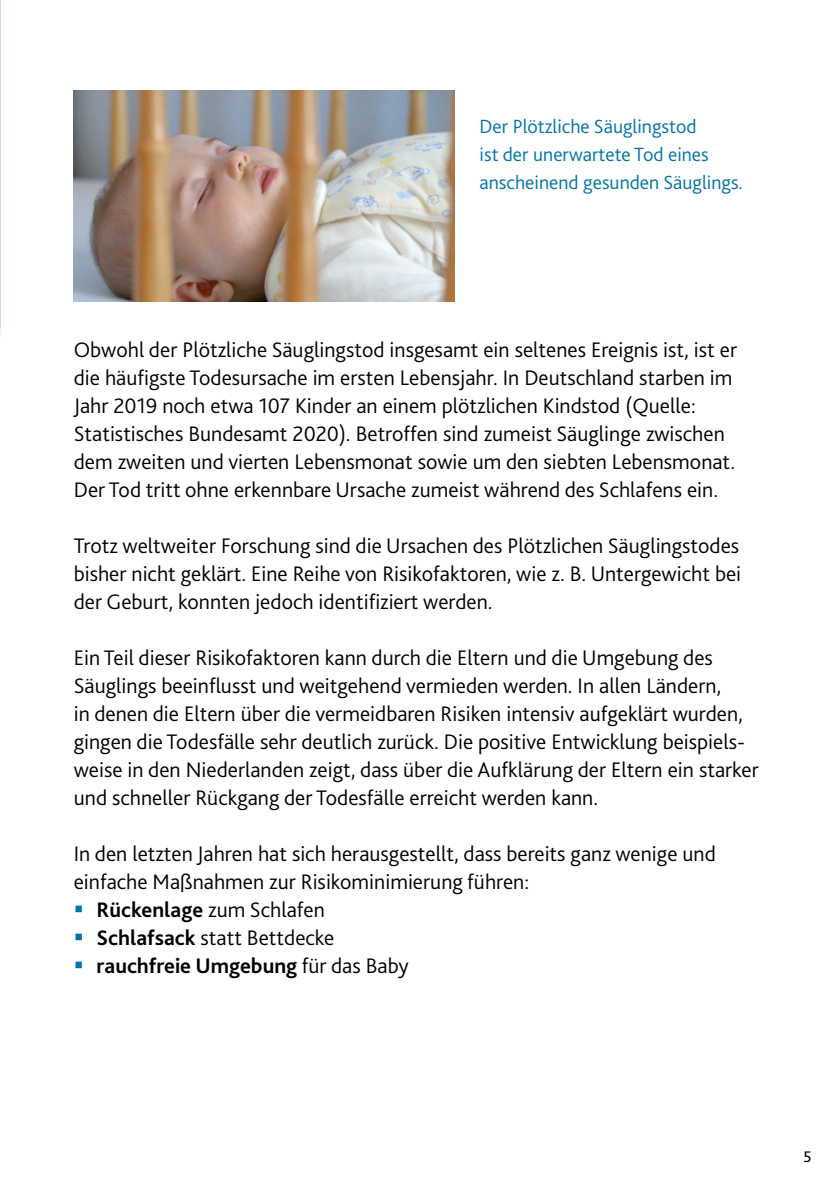
<style>
.page{position:relative;width:840px;height:1191px;background:#fff}
.page>*{position:absolute;margin:0;border:0;box-sizing:border-box;transform-origin:0 0}
.t1{font:300 22px/28px "Bliss 2";color:#000}
.t2{font:700 22px "Bliss 2";color:#000}
.t3{font:300 20px/28px "Bliss 2";color:#0073a6}
.t4{font:16px "Bliss 2";color:#000}
.s1{font-weight:700}
.s2{font-weight:300}
</style>
<div class="page">
<img style="left:74px;top:91px;width:380px;height:211px">
<p class="t3" style="left:479px;top:112px;width:265px">Der Plötzliche Säuglingstod<br>ist der unerwartete Tod eines anscheinend gesunden Säuglings.</p>
<p class="t1" style="left:74px;top:335px;width:664px">Obwohl der Plötzliche Säuglingstod insgesamt ein seltenes Ereignis ist, ist er die häufigste Todesursache im ersten Lebensjahr. In Deutschland starben im Jahr 2019 noch etwa 107 Kinder an einem plötzlichen Kindstod (Quelle:<br>Statistisches Bundesamt 2020). Betroffen sind zumeist Säuglinge zwischen dem zweiten und vierten Lebensmonat sowie um den siebten Lebensmonat.<br>Der Tod tritt ohne erkennbare Ursache zumeist während des Schlafens ein.</p>
<p class="t1" style="left:74px;top:531px;width:668px;text-align:justify">Trotz weltweiter Forschung sind die Ursachen des Plötzlichen Säuglingstodes bisher nicht geklärt. Eine Reihe von Risikofaktoren, wie z. B. Untergewicht bei der Geburt, konnten jedoch identifiziert werden.</p>
<p class="t1" style="left:74px;top:643px;width:686px">Ein Teil dieser Risikofaktoren kann durch die Eltern und die Umgebung des Säuglings beeinflusst und weitgehend vermieden werden. In allen Ländern,<br>in denen die Eltern über die vermeidbaren Risiken intensiv aufgeklärt wurden, gingen die Todesfälle sehr deutlich zurück. Die positive Entwicklung beispiels&shy;weise in den Niederlanden zeigt, dass über die Aufklärung der Eltern ein starker und schneller Rückgang der Todesfälle erreicht werden kann.</p>
<p class="t1" style="left:74px;top:839px;width:643px">In den letzten Jahren hat sich herausgestellt, dass bereits ganz wenige und</p>
<p class="t1" style="left:74px;top:867px;width:456px">einfache Maßnahmen zur Risikominimierung führen:</p>
<p class="t1" style="left:96px;top:895px;width:230px"><span class="s1">Rückenlage</span> zum Schlafen</p>
<p class="t1" style="left:96px;top:923px;width:239px"><span class="s1">Schlafsack</span> statt Bettdecke</p>
<p class="t2" style="left:96px;top:952px;width:313px">rauchfreie Umgebung <span class="s2">für das Baby</span></p>
<p class="t4" style="left:802px;top:1146px;width:10px">5</p>
</div>
